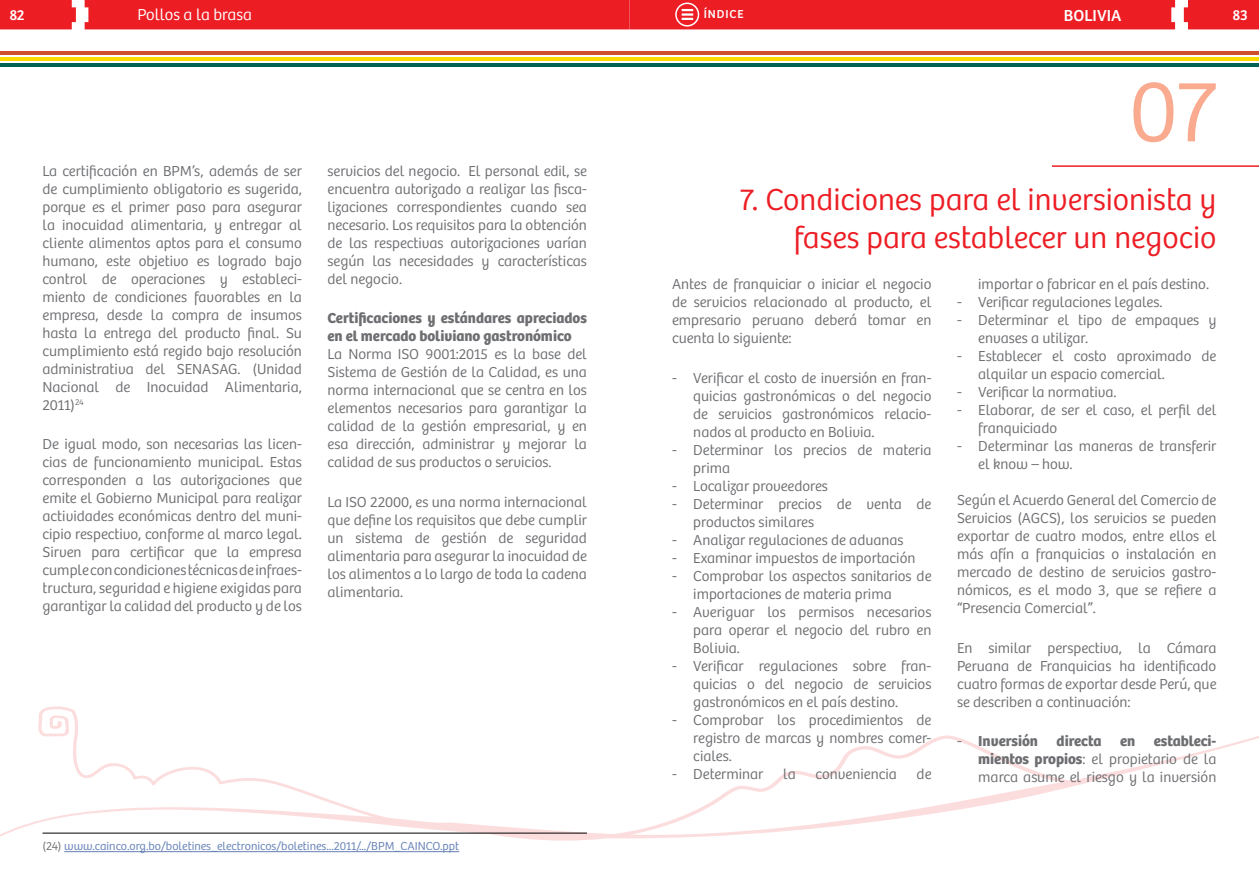
<style>
.page{position:relative;width:1259px;height:893px;background:#fff}
.page>*{position:absolute;margin:0;border:0;box-sizing:border-box;transform-origin:0 0}
.t1{font:300 90px "Bree Peru";color:#f9aa8f}
.t2{font:300 31.5px/37.8px "Bree Peru";color:#ed1d24;text-align:right}
.t3{font:300 16.5px "Bree Peru";color:#fff}
.t4{font:16.5px "Bree Peru";color:#fff}
.t5{font:300 15px/18px "Bree Peru";color:#6d6e71;text-align:justify}
.t6{font:700 15px/18px "Bree Peru";color:#6d6e71}
.t7{font:15px "Bree Peru";color:#fff}
.t8{font:300 12px "Bree Peru";color:#627fb4}
.t9{font:12px "Bree Peru";letter-spacing:.07em;color:#fff}
.s1{color:#6d6e71}
.s2{font-weight:700}
</style>
<div class="page">
<div style="left:0;top:0;width:76px;height:29px;background:#ed1d24"></div>
<div style="left:1183px;top:0;width:76px;height:29px;background:#ed1d24"></div>
<hr style="left:0;top:64px;width:1259px;height:3px;background:#006254">
<hr style="left:0;top:58px;width:1259px;height:3px;background:#fdd900">
<hr style="left:0;top:52px;width:1259px;height:3px;background:#cf4e2e">
<svg style="left:0;top:706px;width:1259px;height:135px"></svg>
<div style="left:85px;top:0;width:1090px;height:29px;background:#ed1d24"></div>
<hr style="left:64px;top:851px;width:395px;height:1px;background:#627fb4">
<hr style="left:1052px;top:165px;width:207px;height:2px;background:#ed1d24">
<hr style="left:43px;top:833px;width:544px;height:1px;background:#000">
<p class="t7" style="left:9px;top:7px;width:17px">82</p>
<p class="t3" style="left:137px;top:5px;width:116px">Pollos a la brasa</p>
<p class="t9" style="left:704px;top:7px;width:41px">ÍNDICE</p>
<p class="t4" style="left:1063px;top:6px;width:59px">BOLIVIA</p>
<p class="t7" style="left:1232px;top:7px;width:17px">83</p>
<p class="t5" style="left:43px;top:162px;width:261px">La certiicación en BPM’s, además de ser de cumplimiento obligatorio es sugerida, porque es el primer paso para asegurar la inocuidad alimentaria, y entregar al cliente alimentos aptos para el consumo humano, este objetivo es logrado bajo control de operaciones y estableci&shy;miento de condiciones favorables en la empresa, desde la compra de insumos hasta la entrega del producto inal. Su cumplimiento está regido bajo resolución administrativa del SENASAG. (Unidad Nacional de Inocuidad Alimentaria, 2011)<sup>24</sup></p>
<p class="t5" style="left:43px;top:436px;width:261px">De igual modo, son necesarias las licen&shy;cias de funcionamiento municipal. Estas corresponden a las autorizaciones que emite el Gobierno Municipal para realizar actividades económicas dentro del muni&shy;cipio respectivo, conforme al marco legal.<br>Sirven para certiicar que la empresa cumple con condiciones técnicas de infraes&shy;tructura, seguridad e higiene exigidas para garantizar la calidad del producto y de los</p>
<p class="t5" style="left:327px;top:162px;width:261px">servicios del negocio. El personal edil, se encuentra autorizado a realizar las isca&shy;lizaciones correspondientes cuando sea necesario. Los requisitos para la obtención de las respectivas autorizaciones varían según las necesidades y características del negocio.</p>
<p class="t6" style="left:327px;top:310px;width:261px">Certificaciones y estándares apreciados en el mercado boliviano gastronómico</p>
<p class="t5" style="left:327px;top:346px;width:261px">La Norma ISO 9001:2015 es la base del Sistema de Gestión de la Calidad, es una norma internacional que se centra en los elementos necesarios para garantizar la calidad de la gestión empresarial, y en esa dirección, administrar y mejorar la calidad de sus productos o servicios.</p>
<p class="t5" style="left:327px;top:493px;width:261px">La ISO 22000, es una norma internacional que deine los requisitos que debe cumplir un sistema de gestión de seguridad alimentaria para asegurar la inocuidad de los alimentos a lo largo de toda la cadena alimentaria.</p>
<p class="t8" style="left:43px;top:840px;width:418px"><span class="s1">(24)</span> www.cainco.org.bo/boletines_electronicos/boletines...2011/.../BPM_CAINCO.ppt</p>
<h1 class="t1" style="left:1129px;top:61px;width:89px">07</h1>
<h2 class="t2" style="left:740px;top:181px;width:478px">7. Condiciones para el inversionista y fases para establecer un negocio</h2>
<p class="t5" style="left:672px;top:276px;width:261px">Antes de franquiciar o iniciar el negocio de servicios relacionado al producto, el empresario peruano deberá tomar en cuenta lo siguiente:</p>
<p class="t5" style="left:693px;top:369px;width:240px;text-indent:-21px">- Veriicar el costo de inversión en fran&shy;quicias gastronómicas o del negocio de servicios gastronómicos relacio&shy;nados al producto en Bolivia.</p>
<p class="t5" style="left:693px;top:441px;width:240px;text-indent:-21px">- Determinar los precios de materia prima</p>
<p class="t5" style="left:672px;top:477px;width:157px">- Localizar proveedores</p>
<p class="t5" style="left:693px;top:495px;width:240px;text-indent:-21px">- Determinar precios de venta de productos similares</p>
<p class="t5" style="left:672px;top:531px;width:233px">- Analizar regulaciones de aduanas</p>
<p class="t5" style="left:672px;top:549px;width:245px">- Examinar impuestos de importación</p>
<p class="t5" style="left:693px;top:567px;width:240px;text-indent:-21px">- Comprobar los aspectos sanitarios de importaciones de materia prima</p>
<p class="t5" style="left:693px;top:603px;width:240px;text-indent:-21px">- Averiguar los permisos necesarios para operar el negocio del rubro en Bolivia.</p>
<p class="t5" style="left:693px;top:657px;width:240px;text-indent:-21px">- Veriicar regulaciones sobre fran&shy;quicias o del negocio de servicios gastronómicos en el país destino.</p>
<p class="t5" style="left:693px;top:711px;width:240px;text-indent:-21px">- Comprobar los procedimientos de registro de marcas y nombres comer&shy;ciales.</p>
<p class="t5" style="left:672px;top:765px;width:93px">- Determinar</p>
<p class="t5" style="left:783px;top:765px;width:14px">la</p>
<p class="t5" style="left:815px;top:765px;width:83px">conveniencia</p>
<p class="t5" style="left:916px;top:765px;width:16px">de</p>
<p class="t5" style="left:978px;top:276px;width:232px">importar o fabricar en el país destino.</p>
<p class="t5" style="left:957px;top:294px;width:207px">- Veriicar regulaciones legales.</p>
<p class="t5" style="left:978px;top:312px;width:240px;text-indent:-21px">- Determinar el tipo de empaques y envases a utilizar.</p>
<p class="t5" style="left:978px;top:348px;width:240px;text-indent:-21px">- Establecer el costo aproximado de alquilar un espacio comercial.</p>
<p class="t5" style="left:957px;top:384px;width:161px">- Veriicar la normativa.</p>
<p class="t5" style="left:978px;top:402px;width:240px;text-indent:-21px">- Elaborar, de ser el caso, el peril del franquiciado</p>
<p class="t5" style="left:978px;top:438px;width:240px;text-indent:-21px">- Determinar las maneras de transferir el know – how.</p>
<p class="t5" style="left:957px;top:492px;width:261px">Según el Acuerdo General del Comercio de Servicios (AGCS), los servicios se pueden exportar de cuatro modos, entre ellos el más afín a franquicias o instalación en mercado de destino de servicios gastro&shy;nómicos, es el modo 3, que se reiere a “Presencia Comercial”.</p>
<p class="t5" style="left:957px;top:639px;width:261px">En similar perspectiva, la Cámara Peruana de Franquicias ha identiicado cuatro formas de exportar desde Perú, que se describen a continuación:</p>
<p class="t5" style="left:978px;top:732px;width:240px;text-indent:-21px">- <span class="s2">Inversión directa en estableci&shy;mientos propios</span>: el propietario de la marca asume el riesgo y la inversión</p>
</div>
